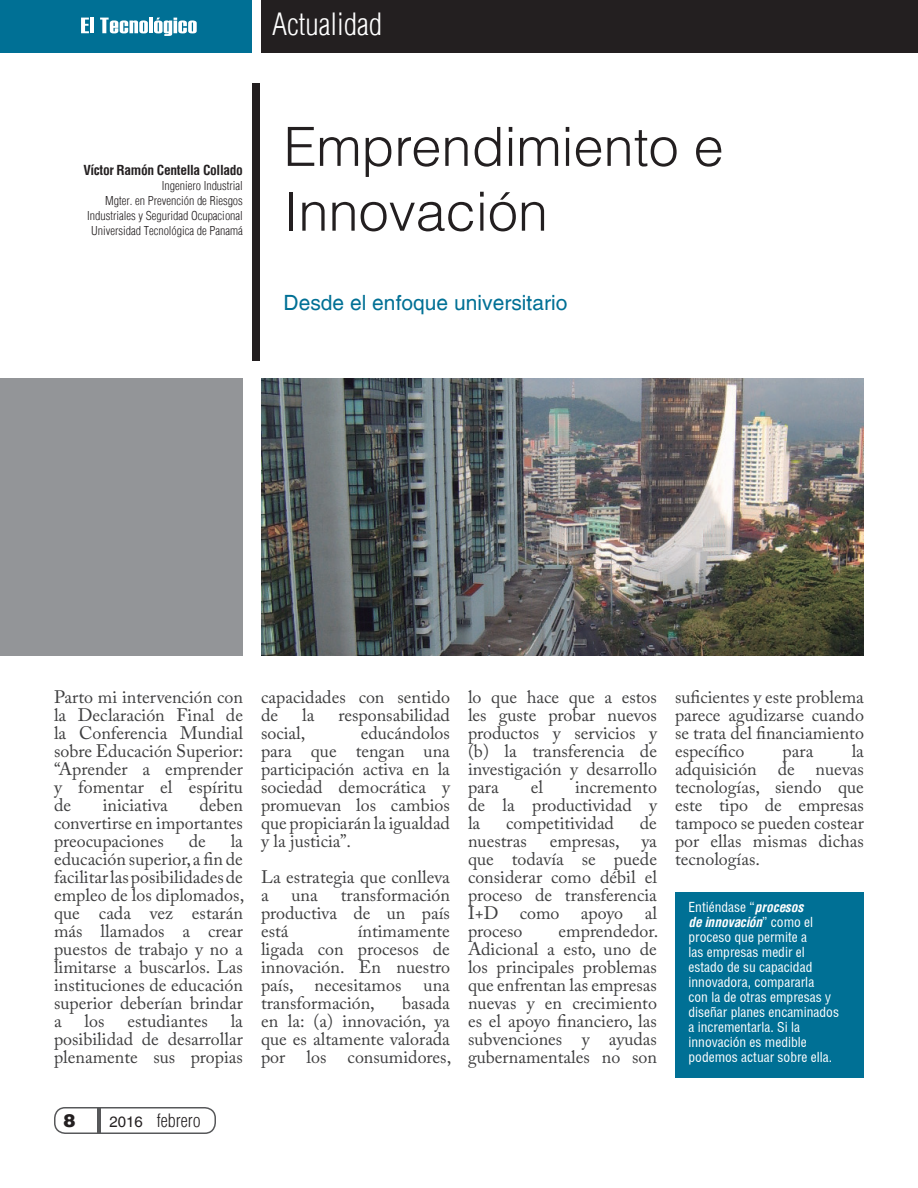
<style>
.page{position:relative;width:918px;height:1188px;background:#fff}
.page>*{position:absolute;margin:0;border:0;box-sizing:border-box;transform-origin:0 0}
.t1{font:54px/64.8px "Switzerland Light Plain";color:#231f20}
.t2{font:30px "Switzerland Cond Light Plain";color:#fff}
.t3{font:21px "Switzerland Plain";color:#007095}
.t4{font:18px/18px "Adobe Caslon Pro";color:#3e3e3f;text-align:justify}
.t5{font:18px "Switzerland Cond Light Plain";color:#231f20}
.t6{font:18px "Switzerland Black Plain";color:#231f20}
.t7{font:13.5px/15px "Switzerland Condensed Plain";color:#fff}
.t8{font:700 condensed 13.5px "Switzerland";letter-spacing:-.025em;color:#231f20}
.t9{font:12px "Switzerland Cond Light Plain";color:#231f20}
.s1{font-family:"Switzerland";font-weight:700;font-style:italic;font-stretch:condensed}
.s2{font-family:"Switzerland Plain";font-size:15px}
</style>
<div class="page">
<div style="left:54px;top:1107px;width:162px;height:27px;border:2px solid #57585a;border-radius:10px"></div>
<svg style="left:97px;top:1108px;width:4px;height:25px"></svg>
<div style="left:261px;top:0;width:657px;height:52px;background:#231f20"></div>
<div style="left:0;top:0;width:252px;height:52px;background:#007095"></div>
<svg style="left:81px;top:18px;width:8px;height:15px"></svg>
<hr style="left:90px;top:18px;width:4px;height:15px;background:#fff">
<svg style="left:100px;top:18px;width:48px;height:15px"></svg>
<hr style="left:149px;top:18px;width:4px;height:15px;background:#fff">
<svg style="left:154px;top:18px;width:43px;height:18px"></svg>
<div style="left:0;top:378px;width:243px;height:277px;background:#939598"></div>
<div style="left:253px;top:84px;width:7px;height:277px;background:#231f20"></div>
<div style="left:675px;top:893px;width:189px;height:185px;background:#007095"></div>
<img style="left:262px;top:378px;width:602px;height:277px">
<p class="t2" style="left:272px;top:7px;width:111px">Actualidad</p>
<p class="t8" style="left:83px;top:162px;width:161px">Víctor Ramón Centella Collado</p>
<p class="t9" style="left:162px;top:179px;width:83px">Ingeniero Industrial</p>
<p class="t9" style="left:105px;top:194px;width:139px">Mgter. en Prevención de Riesgos</p>
<p class="t9" style="left:87px;top:209px;width:157px">Industriales y Seguridad Ocupacional</p>
<p class="t9" style="left:91px;top:224px;width:153px">Universidad Tecnológica de Panamá</p>
<p class="t1" style="left:284px;top:113px;width:442px">Emprendimiento e<br>Innovación</p>
<p class="t3" style="left:284px;top:290px;width:285px">Desde el enfoque universitario</p>
<p class="t4" style="left:54px;top:688px;width:191px">Parto mi intervención con la Declaración Final de la Conferencia Mundial sobre Educación Superior: “Aprender a emprender y fomentar el espíritu de</p>
<p class="t4" style="left:54px;top:796px;width:190px;text-indent:146px">deben convertirse en importantes preocupaciones</p>
<p class="t4" style="left:103px;top:796px;width:67px">iniciativa</p>
<p class="t4" style="left:54px;top:832px;width:192px;text-indent:177px">la educación superior, a fin de facilitar las posibilidades de empleo de los diplomados, que cada vez estarán más llamados a crear puestos de trabajo y no a limitarse a buscarlos. Las instituciones de educación superior deberían brindar a</p>
<p class="t4" style="left:189px;top:832px;width:19px">de</p>
<p class="t4" style="left:54px;top:1012px;width:190px;text-indent:177px">la posibilidad de desarrollar plenamente sus propias</p>
<p class="t4" style="left:85px;top:1012px;width:21px">los</p>
<p class="t4" style="left:128px;top:1012px;width:82px">estudiantes</p>
<p class="t4" style="left:261px;top:688px;width:191px">capacidades con sentido de</p>
<p class="t4" style="left:302px;top:706px;width:14px">la</p>
<p class="t4" style="left:339px;top:706px;width:113px">responsabilidad</p>
<p class="t4" style="left:261px;top:724px;width:46px">social,</p>
<p class="t4" style="left:261px;top:724px;width:191px;text-indent:100px">educándolos para que tengan una participación activa en la sociedad democrática y promuevan los cambios que propiciarán la igualdad y la justicia”.</p>
<p class="t4" style="left:261px;top:868px;width:191px">La estrategia que conlleva a</p>
<p class="t4" style="left:261px;top:886px;width:190px;text-indent:80px">transformación productiva de un país está</p>
<p class="t4" style="left:292px;top:886px;width:28px">una</p>
<p class="t4" style="left:261px;top:922px;width:190px;text-indent:97px">íntimamente ligada con procesos de innovación. En nuestro país, necesitamos una transformación,</p>
<p class="t4" style="left:261px;top:994px;width:192px;text-indent:141px">basada en la: (a) innovación, ya que es altamente valorada por los consumidores,</p>
<p class="t4" style="left:468px;top:688px;width:191px">lo que hace que a estos les guste probar nuevos productos y servicios y (b) la transferencia de investigación y desarrollo para</p>
<p class="t4" style="left:531px;top:778px;width:14px">el</p>
<p class="t4" style="left:468px;top:778px;width:191px;text-indent:107px">incremento de la productividad y la</p>
<p class="t4" style="left:506px;top:814px;width:109px">competitividad</p>
<p class="t4" style="left:640px;top:814px;width:19px">de</p>
<p class="t4" style="left:468px;top:832px;width:60px">nuestras</p>
<p class="t4" style="left:468px;top:832px;width:191px;text-indent:82px">empresas, ya que todavía se puede considerar como débil el proceso de transferencia I+D como apoyo al proceso</p>
<p class="t4" style="left:468px;top:922px;width:192px;text-indent:91px">emprendedor.<br>Adicional a esto, uno de los principales problemas que enfrentan las empresas nuevas y en crecimiento es el apoyo financiero, las subvenciones y ayudas gubernamentales no son</p>
<p class="t4" style="left:675px;top:688px;width:191px">suficientes y este problema parece agudizarse cuando se trata del financiamiento específico</p>
<p class="t4" style="left:675px;top:742px;width:191px;text-indent:177px">la adquisición de nuevas tecnologías, siendo que este tipo de empresas tampoco se pueden costear por ellas mismas dichas tecnologías.</p>
<p class="t4" style="left:783px;top:742px;width:32px">para</p>
<p class="t7" style="left:688px;top:900px;width:152px">Entiéndase “<span class="s1">procesos<br>de innovación</span>” como el proceso que permite a<br>las empresas medir el estado de su capacidad innovadora, compararla<br>con la de otras empresas y diseñar planes encaminados a incrementarla. Si la innovación es medible podemos actuar sobre ella.</p>
<p class="t6" style="left:64px;top:1109px;width:14px">8</p>
<p class="t5" style="left:109px;top:1109px;width:93px"><span class="s2">2016</span> febrero</p>
</div>
